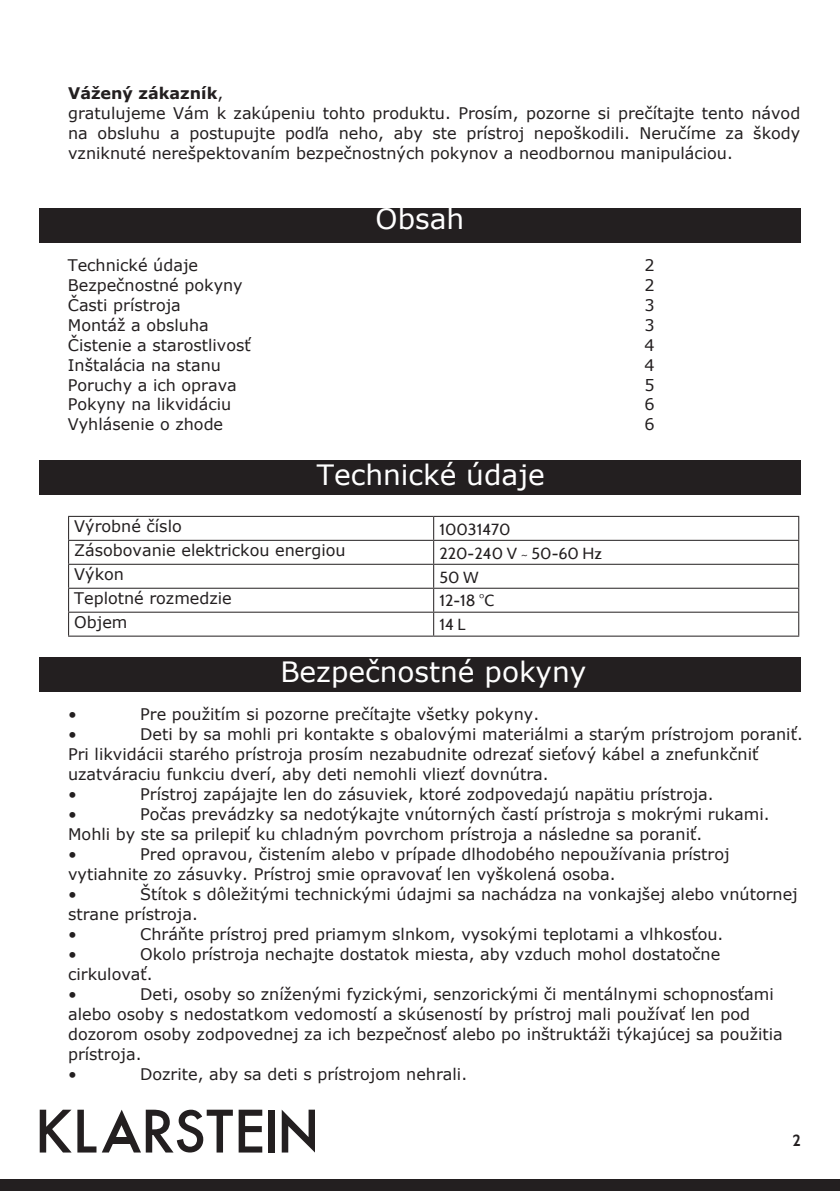
<style>
.page{position:relative;width:840px;height:1191px;background:#fff}
.page>*{position:absolute;margin:0;border:0;box-sizing:border-box;transform-origin:0 0}
.t1{font:28px "Verdana";color:#fff}
.t2{font:16px/20px "Verdana";color:#231f20}
.t3{font:16px "Cabin";color:#231f20}
.t4{font:700 16px "Cabin";color:#231f20}
.s1{font-weight:700}
</style>
<div class="page">
<div style="left:0;top:1179px;width:839px;height:12px;background:#231f20"></div>
<svg style="left:40px;top:1109px;width:56px;height:43px"></svg>
<div style="left:268px;top:1109px;width:7px;height:43px;background:#231f20"></div>
<svg style="left:102px;top:1109px;width:160px;height:43px"></svg>
<div style="left:110px;top:1137px;width:23px;height:6px;background:#231f20"></div>
<svg style="left:281px;top:1109px;width:34px;height:43px"></svg>
<div style="left:40px;top:208px;width:760px;height:34px;background:#231f20"></div>
<div style="left:40px;top:460px;width:760px;height:35px;background:#231f20"></div>
<div style="left:40px;top:657px;width:760px;height:34px;background:#231f20"></div>
<hr style="left:68px;top:516px;width:365px;height:1px;background:#231f20">
<hr style="left:433px;top:516px;width:365px;height:1px;background:#231f20">
<hr style="left:68px;top:540px;width:365px;height:1px;background:#231f20">
<hr style="left:433px;top:540px;width:365px;height:1px;background:#231f20">
<hr style="left:68px;top:564px;width:365px;height:1px;background:#231f20">
<hr style="left:433px;top:564px;width:365px;height:1px;background:#231f20">
<hr style="left:68px;top:588px;width:365px;height:1px;background:#231f20">
<hr style="left:433px;top:588px;width:365px;height:1px;background:#231f20">
<hr style="left:68px;top:611px;width:365px;height:1px;background:#231f20">
<svg style="left:68px;top:517px;width:1px;height:118px"></svg>
<hr style="left:433px;top:611px;width:365px;height:1px;background:#231f20">
<svg style="left:433px;top:517px;width:1px;height:118px"></svg>
<hr style="left:68px;top:635px;width:365px;height:1px;background:#231f20">
<hr style="left:433px;top:635px;width:365px;height:1px;background:#231f20">
<p class="t2" style="left:68px;top:83px;width:733px"><span class="s1">Vážený zákazník</span>,<br>gratulujeme Vám k zakúpeniu tohto produktu. Prosím, pozorne si prečítajte tento návod na obsluhu a postupujte podľa neho, aby ste prístroj nepoškodili. Neručíme za škody vzniknuté nerešpektovaním bezpečnostných pokynov a neodbornou manipuláciou.</p>
<h1 class="t1" style="left:375px;top:200px;width:90px">Obsah</h1>
<p class="t2" style="left:68px;top:255px;width:132px">Technické údaje</p>
<p class="t2" style="left:644px;top:255px;width:12px">2</p>
<p class="t2" style="left:68px;top:275px;width:176px">Bezpečnostné pokyny</p>
<p class="t2" style="left:644px;top:275px;width:12px">2</p>
<p class="t2" style="left:68px;top:295px;width:114px">Časti prístroja</p>
<p class="t2" style="left:644px;top:295px;width:12px">3</p>
<p class="t2" style="left:68px;top:315px;width:142px">Montáž a obsluha</p>
<p class="t2" style="left:644px;top:315px;width:12px">3</p>
<p class="t2" style="left:68px;top:334px;width:184px">Čistenie a starostlivosť</p>
<p class="t2" style="left:644px;top:334px;width:12px">4</p>
<p class="t2" style="left:68px;top:354px;width:154px">Inštalácia na stanu</p>
<p class="t2" style="left:644px;top:354px;width:12px">4</p>
<p class="t2" style="left:68px;top:374px;width:170px">Poruchy a ich oprava</p>
<p class="t2" style="left:644px;top:374px;width:12px">5</p>
<p class="t2" style="left:68px;top:394px;width:165px">Pokyny na likvidáciu</p>
<p class="t2" style="left:644px;top:394px;width:12px">6</p>
<p class="t2" style="left:68px;top:414px;width:157px">Vyhlásenie o zhode</p>
<p class="t2" style="left:644px;top:414px;width:12px">6</p>
<h1 class="t1" style="left:316px;top:455px;width:229px">Technické údaje</h1>
<p class="t2" style="left:74px;top:516px;width:109px">Výrobné číslo</p>
<p class="t3" style="left:439px;top:519px;width:73px">10031470</p>
<p class="t2" style="left:74px;top:540px;width:273px">Zásobovanie elektrickou energiou</p>
<p class="t3" style="left:439px;top:543px;width:164px">220-240 V ~ 50-60 Hz</p>
<p class="t2" style="left:74px;top:564px;width:51px">Výkon</p>
<p class="t3" style="left:439px;top:567px;width:41px">50 W</p>
<p class="t2" style="left:74px;top:588px;width:159px">Teplotné rozmedzie</p>
<p class="t3" style="left:439px;top:591px;width:57px">12-18 °C</p>
<p class="t2" style="left:74px;top:611px;width:55px">Objem</p>
<p class="t3" style="left:439px;top:615px;width:28px">14 L</p>
<h1 class="t1" style="left:280px;top:652px;width:307px">Bezpečnostné pokyny</h1>
<p class="t2" style="left:68px;top:704px;width:10px">•</p>
<p class="t2" style="left:140px;top:704px;width:400px">Pre použitím si pozorne prečítajte všetky pokyny.</p>
<p class="t2" style="left:68px;top:724px;width:10px">•</p>
<p class="t2" style="left:68px;top:724px;width:735px;text-indent:72px">Deti by sa mohli pri kontakte s obalovými materiálmi a starým prístrojom poraniť.<br>Pri likvidácii starého prístroja prosím nezabudnite odrezať sieťový kábel a znefunkčniť uzatváraciu funkciu dverí, aby deti nemohli vliezť dovnútra.<br>•</p>
<p class="t2" style="left:140px;top:784px;width:574px">Prístroj zapájajte len do zásuviek, ktoré zodpovedajú napätiu prístroja.</p>
<p class="t2" style="left:68px;top:804px;width:702px;text-indent:72px">Počas prevádzky sa nedotýkajte vnútorných častí prístroja s mokrými rukami.<br>Mohli by ste sa prilepiť ku chladným povrchom prístroja a následne sa poraniť.<br>•</p>
<p class="t2" style="left:68px;top:804px;width:10px">•</p>
<p class="t2" style="left:68px;top:844px;width:662px;text-indent:72px">Pred opravou, čistením alebo v prípade dlhodobého nepoužívania prístroj vytiahnite zo zásuvky. Prístroj smie opravovať len vyškolená osoba.<br>•</p>
<p class="t2" style="left:68px;top:884px;width:730px;text-indent:72px">Štítok s dôležitými technickými údajmi sa nachádza na vonkajšej alebo vnútornej strane prístroja.<br>•</p>
<p class="t2" style="left:140px;top:924px;width:584px">Chráňte prístroj pred priamym slnkom, vysokými teplotami a vlhkosťou.</p>
<p class="t2" style="left:68px;top:944px;width:653px;text-indent:72px">Okolo prístroja nechajte dostatok miesta, aby vzduch mohol dostatočne cirkulovať.<br>•</p>
<p class="t2" style="left:68px;top:944px;width:10px">•</p>
<p class="t2" style="left:68px;top:984px;width:715px;text-indent:72px">Deti, osoby so zníženými fyzickými, senzorickými či mentálnymi schopnosťami alebo osoby s nedostatkom vedomostí a skúseností by prístroj mali používať len pod dozorom osoby zodpovednej za ich bezpečnosť alebo po inštruktáži týkajúcej sa použitia prístroja.<br>•</p>
<p class="t2" style="left:140px;top:1064px;width:328px">Dozrite, aby sa deti s prístrojom nehrali.</p>
<p class="t4" style="left:792px;top:1130px;width:10px">2</p>
</div>
